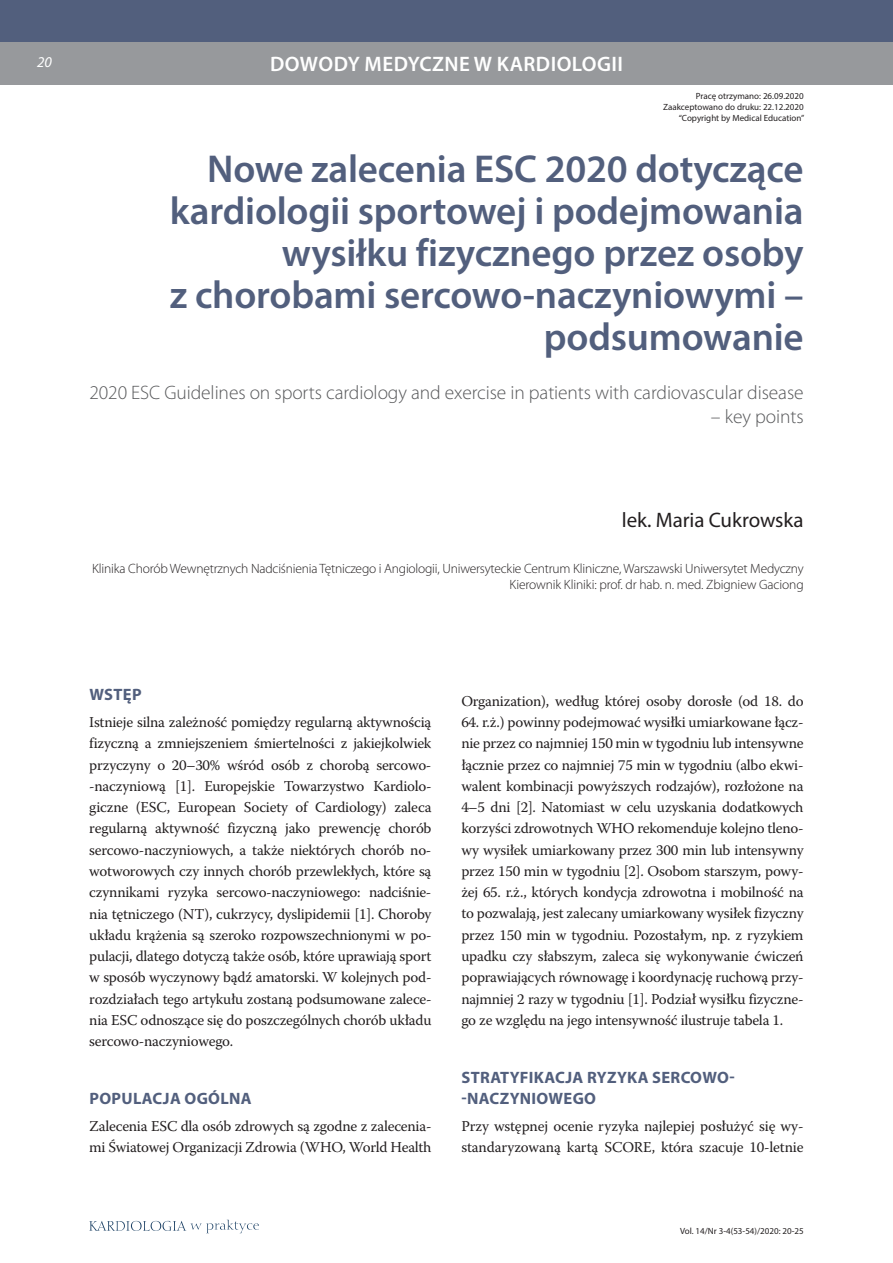
<style>
.page{position:relative;width:893px;height:1263px;background:#fff}
.page>*{position:absolute;margin:0;border:0;box-sizing:border-box;transform-origin:0 0}
.t1{font:600 39px/42px "Myriad Pro";letter-spacing:-.005em;color:#525f7d;text-align:right}
.t2{font:600 21px "Myriad Pro";letter-spacing:.02em;color:#fff}
.t3{font:21px "Myriad Pro";letter-spacing:-.005em;color:#231f20}
.t4{font:300 19.5px "Myriad Pro";letter-spacing:-.005em;color:#57585a}
.t5{font:700 16.5px/21.3px "Myriad Pro";letter-spacing:.02em;color:#525f7d}
.t6{font:15px/21.3px "Warnock Pro";letter-spacing:-.01em;color:#231f20;text-align:justify}
.t7{font:italic 15px "Myriad Pro";color:#fff}
.t8{font:300 13.5px/16.2px "Myriad Pro";letter-spacing:-.015em;color:#231f20;text-align:right}
.t9{font:9px/10.8px "Myriad Pro";color:#231f20;text-align:right}
</style>
<div class="page">
<svg style="left:89px;top:1220px;width:170px;height:13px"></svg>
<div style="left:0;top:0;width:893px;height:43px;background:#525f7d"></div>
<div style="left:0;top:42px;width:893px;height:43px;background:#97999c"></div>
<p class="t7" style="left:37px;top:53px;width:16px">20</p>
<h2 class="t2" style="left:270px;top:50px;width:354px">Dowody medyczne w kardiologii</h2>
<p class="t9" style="left:663px;top:90px;width:143px">Pracę otrzymano: 26.09.2020<br>Zaakceptowano do druku: 22.12.2020 “Copyright by Medical Education”</p>
<h1 class="t1" style="left:170px;top:147px;width:635px">Nowe zalecenia ESC 2020 dotyczące kardiologii sportowej i podejmowania wysiłku fizycznego przez osoby<br>z chorobami sercowo-naczyniowymi – podsumowanie</h1>
<h3 class="t4" style="left:89px;top:381px;width:716px">2020 ESC Guidelines on sports cardiology and exercise in patients with cardiovascular disease</h3>
<h3 class="t4" style="left:711px;top:404px;width:94px">– key points</h3>
<h2 class="t3" style="left:622px;top:507px;width:183px">lek. Maria Cukrowska</h2>
<p class="t8" style="left:92px;top:560px;width:713px">Klinika Chorób Wewnętrznych Nadciśnienia Tętniczego i Angiologii, Uniwersyteckie Centrum Kliniczne, Warszawski Uniwersytet Medyczny<br>Kierownik Kliniki: prof. dr hab. n. med. Zbigniew Gaciong</p>
<p class="t5" style="left:89px;top:683px;width:54px">WSTĘP</p>
<p class="t6" style="left:89px;top:711px;width:344px">Istnieje silna zależność pomiędzy regularną aktywnością fizyczną a zmniejszeniem śmiertelności z jakiejkolwiek przyczyny o 20–30% wśród osób z chorobą sercowo--naczyniową [1]. Europejskie Towarzystwo Kardiolo&shy;giczne (ESC, European Society of Cardiology) zaleca regularną aktywność fizyczną jako prewencję chorób sercowo-naczyniowych, a także niektórych chorób no&shy;wotworowych czy innych chorób przewlekłych, które są czynnikami ryzyka sercowo-naczyniowego: nadciśnie&shy;nia tętniczego (NT), cukrzycy, dyslipidemii [1]. Choroby układu krążenia są szeroko rozpowszechnionymi w po&shy;pulacji, dlatego dotyczą także osób, które uprawiają sport w sposób wyczynowy bądź amatorski. W kolejnych pod&shy;rozdziałach tego artykułu zostaną podsumowane zalece&shy;nia ESC odnoszące się do poszczególnych chorób układu sercowo-naczyniowego.</p>
<p class="t5" style="left:89px;top:1087px;width:164px">POPULACJA OGÓLNA</p>
<p class="t6" style="left:89px;top:1115px;width:344px">Zalecenia ESC dla osób zdrowych są zgodne z zalecenia&shy;mi Światowej Organizacji Zdrowia (WHO, World Health</p>
<p class="t6" style="left:461px;top:690px;width:344px">Organization), według której osoby dorosłe (od 18. do</p>
<p class="t6" style="left:461px;top:711px;width:344px">64. r.ż.) powinny podejmować wysiłki umiarkowane łącz&shy;nie przez co najmniej 150 min w tygodniu lub intensywne łącznie przez co najmniej 75 min w tygodniu (albo ekwi&shy;walent kombinacji powyższych rodzajów), rozłożone na 4–5 dni [2]. Natomiast w celu uzyskania dodatkowych korzyści zdrowotnych WHO rekomenduje kolejno tleno&shy;wy wysiłek umiarkowany przez 300 min lub intensywny przez 150 min w tygodniu [2]. Osobom starszym, powy&shy;żej 65. r.ż., których kondycja zdrowotna i mobilność na to pozwalają, jest zalecany umiarkowany wysiłek fizyczny przez 150 min w tygodniu. Pozostałym, np. z ryzykiem upadku czy słabszym, zaleca się wykonywanie ćwiczeń poprawiających równowagę i koordynację ruchową przy&shy;najmniej 2 razy w tygodniu [1]. Podział wysiłku fizyczne&shy;go ze względu na jego intensywność ilustruje tabela 1.</p>
<p class="t5" style="left:462px;top:1066px;width:275px">STRATYFIKACJA RYZYKA SERCOWO--NACZYNIOWEGO</p>
<p class="t6" style="left:461px;top:1115px;width:344px">Przy wstępnej ocenie ryzyka najlepiej posłużyć się wy&shy;standaryzowaną kartą SCORE, która szacuje 10-letnie</p>
<p class="t9" style="left:680px;top:1225px;width:125px">Vol. 14/Nr 3-4(53-54)/2020: 20-25</p>
</div>
